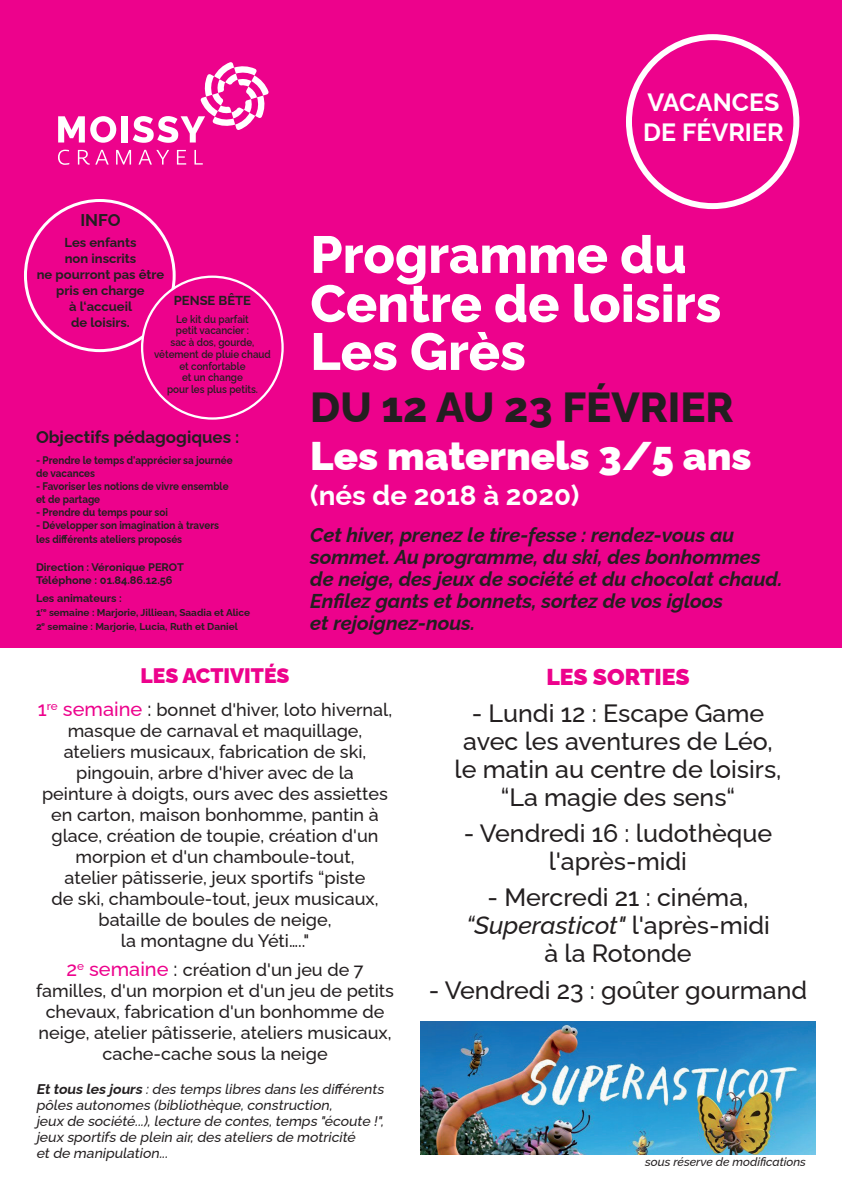
<style>
.page{position:relative;width:842px;height:1191px;background:#fff}
.page>*{position:absolute;margin:0;border:0;box-sizing:border-box;transform-origin:0 0}
.t1{font:800 52px/48.5px "Raleway";color:#fff}
.t2{font:800 42px "Raleway";color:#231f20}
.t3{font:900 40px "Raleway";color:#fff}
.t4{font:700 27.7px "Raleway";color:#fff}
.t5{font:500 25px/28px "Raleway";color:#231f20;text-align:center}
.t6{font:700 25px/30px "Raleway";color:#fff}
.t7{font:900 23px "Raleway";color:#ed028c}
.t8{font:900 21px "Raleway";color:#ed028c}
.t9{font:italic 700 20px/22px "Raleway";color:#231f20}
.t10{font:500 18px/21px "Raleway";color:#231f20;text-align:center}
.t11{font:700 17px "Raleway";color:#231f20}
.t12{font:italic 500 14px/16px "Raleway";color:#231f20}
.t13{font:700 13px/16px "Raleway";color:#231f20;text-align:center}
.t14{font:italic 500 12px "Raleway";color:#231f20}
.t15{font:700 11px/13px "Raleway";color:#231f20;scale:.9 1}
.t16{font:700 11px/13px "Raleway";color:#231f20}
.t17{font:600 10.9px/11.8px "Raleway";color:#231f20;text-align:center;scale:.9 1}
.t18{font:700 10px/14px "Raleway";color:#231f20}
.s1{font-size:20px;color:#ed028c}
.s2{font-size:20px}
.s3{font-weight:700}
.s4{font-style:italic}
</style>
<div class="page">
<div style="left:0;top:0;width:842px;height:648px;background:#ed028c"></div>
<svg style="left:58px;top:116px;width:58px;height:27px"></svg>
<div style="left:122px;top:116px;width:6px;height:26px;background:#fff"></div>
<svg style="left:58px;top:150px;width:11px;height:15px"></svg>
<svg style="left:78px;top:150px;width:31px;height:15px"></svg>
<svg style="left:116px;top:150px;width:15px;height:15px"></svg>
<svg style="left:138px;top:150px;width:31px;height:15px"></svg>
<svg style="left:177px;top:150px;width:9px;height:15px"></svg>
<svg style="left:194px;top:150px;width:9px;height:15px"></svg>
<svg style="left:133px;top:62px;width:136px;height:81px"></svg>
<div style="left:24px;top:199px;width:152px;height:153px;border:3px solid #fff;border-radius:50%"></div>
<div style="left:626px;top:34px;width:173px;height:175px;border:6px solid #fff;border-radius:50%"></div>
<div style="left:142px;top:277px;width:141px;height:141px;background:#ed028c;border-radius:50%"></div>
<img style="left:420px;top:1021px;width:396px;height:134px">
<p class="t11" style="left:80px;top:206px;width:42px">INFO</p>
<p class="t13" style="left:37px;top:233px;width:129px">Les enfants<br>non inscrits<br>ne pourront pas être pris en charge<br>à l‘accueil<br>de loisirs.</p>
<p class="t13" style="left:174px;top:290px;width:79px">PENSE BÊTE</p>
<p class="t17" style="left:154px;top:312px;width:131px">Le kit du parfait<br>petit vacancier :<br>sac à dos, gourde, vêtement de pluie chaud et confortable<br>et un change<br>pour les plus petits.</p>
<p class="t11" style="left:36px;top:423px;width:205px">Objectifs pédagogiques :</p>
<p class="t15" style="left:36px;top:452px;width:220px">- Prendre le temps d'apprécier sa journée de vacances</p>
<p class="t15" style="left:36px;top:478px;width:216px">- Favoriser les notions de vivre ensemble et de partage</p>
<p class="t15" style="left:36px;top:504px;width:148px">- Prendre du temps pour soi</p>
<p class="t15" style="left:36px;top:516px;width:205px;line-height:14px">- Développer son imagination à travers les différents ateliers proposés</p>
<p class="t16" style="left:36px;top:559px;width:149px">Direction : Véronique PEROT<br>Téléphone : 01.84.86.12.56</p>
<p class="t16" style="left:36px;top:590px;width:87px">Les animateurs :</p>
<p class="t18" style="left:36px;top:604px;width:216px">1<sup>re</sup> semaine : Marjorie, Jilliean, Saadia et Alice<br>2<sup>e</sup> semaine : Marjorie, Lucia, Ruth et Daniel</p>
<h3 class="t6" style="left:643px;top:84px;width:142px">VACANCES<br>DE FÉVRIER</h3>
<h1 class="t1" style="left:310px;top:224px;width:413px">Programme du<br>Centre de loisirs<br>Les Grès</h1>
<h2 class="t2" style="left:310px;top:373px;width:425px">DU 12 AU 23 FÉVRIER</h2>
<h3 class="t3" style="left:310px;top:424px;width:443px">Les maternels 3/5 ans</h3>
<h3 class="t4" style="left:310px;top:473px;width:270px">(nés de 2018 à 2020)</h3>
<p class="t9" style="left:310px;top:522px;width:474px">Cet hiver, prenez le tire-fesse : rendez-vous au sommet. Au programme, du ski, des bonhommes de neige, des jeux de société et du chocolat chaud.<br>Enfilez gants et bonnets, sortez de vos igloos<br>et rejoignez-nous.</p>
<p class="t8" style="left:141px;top:659px;width:150px">LES ACTIVITÉS</p>
<p class="t10" style="left:38px;top:697px;width:356px"><span class="s1">1</span><sup>re</sup> <span class="s1">semaine</span> <span class="s2">:</span> bonnet d'hiver, loto hivernal, masque de carnaval et maquillage, ateliers musicaux, fabrication de ski, pingouin, arbre d'hiver avec de la<br>peinture à doigts, ours avec des assiettes en carton, maison bonhomme, pantin à glace, création de toupie, création d'un morpion et d'un chamboule-tout,<br>atelier pâtisserie, jeux sportifs “piste<br>de ski, chamboule-tout, jeux musicaux, bataille de boules de neige,<br>la montagne du Yéti….."</p>
<p class="t10" style="left:36px;top:957px;width:360px"><span class="s1">2</span><sup>e</sup> <span class="s1">semaine</span> <span class="s2">:</span> création d'un jeu de 7 familles, d'un morpion et d'un jeu de petits chevaux, fabrication d'un bonhomme de neige, atelier pâtisserie, ateliers musicaux, cache-cache sous la neige</p>
<p class="t12" style="left:36px;top:1079px;width:352px"><span class="s3">Ettous les jours</span> :des temps libres dans les différents pôles autonomes (bibliothèque,construction,<br>jeux de société...),lecture de contes,temps "écoute !", jeux sportifs de plein air,des ateliers de motricité etde manipulation...</p>
<p class="t7" style="left:546px;top:658px;width:145px">LES SORTIES</p>
<h3 class="t5" style="left:454px;top:696px;width:328px">- Lundi 12 : Escape Game avec les aventures de Léo, le matin au centre de loisirs, “La magie des sens“</h3>
<h3 class="t5" style="left:464px;top:816px;width:310px">- Vendredi 16 : ludothèque l'après-midi</h3>
<h3 class="t5" style="left:466px;top:880px;width:305px">- Mercredi 21 : cinéma, <span class="s4">“Superasticot"</span> l'après-midi à la Rotonde</h3>
<h3 class="t5" style="left:429px;top:973px;width:380px">- Vendredi 23 : goûter gourmand</h3>
<p class="t14" style="left:645px;top:1152px;width:162px">sous réserve de modifications</p>
</div>
